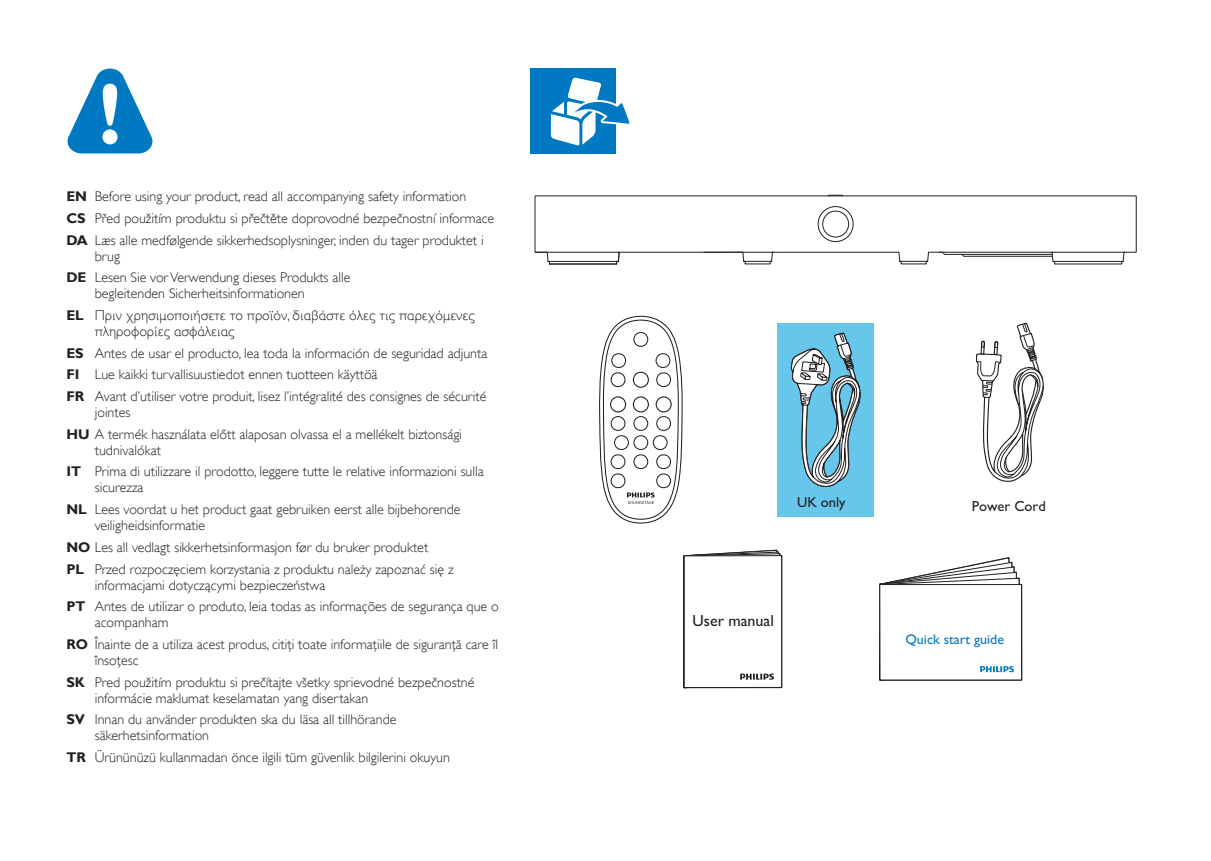
<style>
.page{position:relative;width:1211px;height:861px;background:#fff}
.page>*{position:absolute;margin:0;border:0;box-sizing:border-box;transform-origin:0 0}
.t1{font:16px "Gill Sans Alt One WGL";color:#231f20}
.t2{font:14.4px "Gill Sans Alt One WGL";color:#231f20}
.t3{font:14px/21.6px "Gill Sans Alt One WGL Light";color:#231f20}
.t4{font:14px "Gill Sans Alt One WGL";color:#0079c2}
.s1{font-family:"Gill Sans Alt One WGL";font-weight:700}
</style>
<div class="page">
<svg style="left:68px;top:68px;width:84px;height:85px"></svg>
<svg style="left:879px;top:583px;width:144px;height:98px"></svg>
<svg style="left:879px;top:557px;width:142px;height:123px"></svg>
<svg style="left:975px;top:323px;width:69px;height:159px"></svg>
<div style="left:530px;top:69px;width:85px;height:85px;background:#0079c2"></div>
<svg style="left:551px;top:78px;width:79px;height:67px"></svg>
<div style="left:777px;top:323px;width:97px;height:193px;background:#66c6eb"></div>
<svg style="left:791px;top:332px;width:70px;height:156px"></svg>
<svg style="left:683px;top:549px;width:98px;height:139px"></svg>
<svg style="left:599px;top:315px;width:84px;height:209px"></svg>
<svg style="left:534px;top:194px;width:603px;height:71px"></svg>
<hr style="left:704px;top:252px;width:69px;height:1px;background:#231f20">
<svg style="left:828px;top:195px;width:14px;height:1px"></svg>
<p class="t3" style="left:66px;top:186px;width:429px"><span class="s1">EN</span> Before using your product, read all accompanying safety information<br><span class="s1">CS</span> Před použitím produktu si přečtěte doprovodné bezpečnostní informace<br><span class="s1">DA</span> Læs alle medfølgende sikkerhedsoplysninger, inden du tager produktet i</p>
<p class="t3" style="left:66px;top:245px;width:285px;text-indent:28px">brug<br><span class="s1">DE</span> Lesen Sie vor Verwendung dieses Produkts alle</p>
<p class="t3" style="left:66px;top:283px;width:410px;text-indent:28px">begleitenden Sicherheitsinformationen<br><span class="s1">EL</span> Πριν χρησιμοποιήσετε το προϊόν, διαβάστε όλες τις παρεχόμενες</p>
<p class="t3" style="left:66px;top:320px;width:422px;text-indent:28px">πληροφορίες ασφάλειας<br><span class="s1">ES</span> Antes de usar el producto, lea toda la información de seguridad adjunta <span class="s1">FI</span> Lue kaikki turvallisuustiedot ennen tuotteen käyttöä<br><span class="s1">FR</span> Avant d’utiliser votre produit, lisez l’intégralité des consignes de sécurité</p>
<p class="t3" style="left:66px;top:401px;width:397px;text-indent:28px">jointes<br><span class="s1">HU</span> A termék használata előtt alaposan olvassa el a mellékelt biztonsági</p>
<p class="t3" style="left:66px;top:439px;width:419px;text-indent:28px">tudnivalókat<br><span class="s1">IT</span> Prima di utilizzare il prodotto, leggere tutte le relative informazioni sulla</p>
<p class="t3" style="left:66px;top:477px;width:395px;text-indent:28px">sicurezza<br><span class="s1">NL</span> Lees voordat u het product gaat gebruiken eerst alle bijbehorende</p>
<p class="t3" style="left:66px;top:514px;width:388px;text-indent:28px">veiligheidsinformatie<br><span class="s1">NO</span> Les all vedlagt sikkerhetsinformasjon før du bruker produktet<br><span class="s1">PL</span> Przed rozpoczęciem korzystania z produktu należy zapoznać się z</p>
<p class="t3" style="left:66px;top:574px;width:434px;text-indent:28px">informacjami dotyczącymi bezpieczeństwa<br><span class="s1">PT</span> Antes de utilizar o produto, leia todas as informações de segurança que o</p>
<p class="t3" style="left:66px;top:611px;width:433px;text-indent:28px">acompanham<br><span class="s1">RO</span> Înainte de a utiliza acest produs, citiţi toate informaţiile de siguranţă care îl</p>
<p class="t3" style="left:66px;top:649px;width:409px;text-indent:28px">însoţesc<br><span class="s1">SK</span> Pred použitím produktu si prečítajte všetky sprievodné bezpečnostné</p>
<p class="t3" style="left:66px;top:687px;width:331px;text-align:center">informácie maklumat keselamatan yang disertakan<br><span class="s1">SV</span> Innan du använder produkten ska du läsa all tillhörande</p>
<p class="t3" style="left:66px;top:724px;width:385px;text-indent:28px">säkerhetsinformation<br><span class="s1">TR</span> Ürününüzü kullanmadan önce ilgili tüm güvenlik bilgilerini okuyun</p>
<p class="t2" style="left:797px;top:492px;width:50px">UK only</p>
<p class="t2" style="left:971px;top:496px;width:75px">Power Cord</p>
<p class="t1" style="left:692px;top:610px;width:83px">User manual</p>
<p class="t4" style="left:905px;top:630px;width:100px">Quick start guide</p>
</div>
